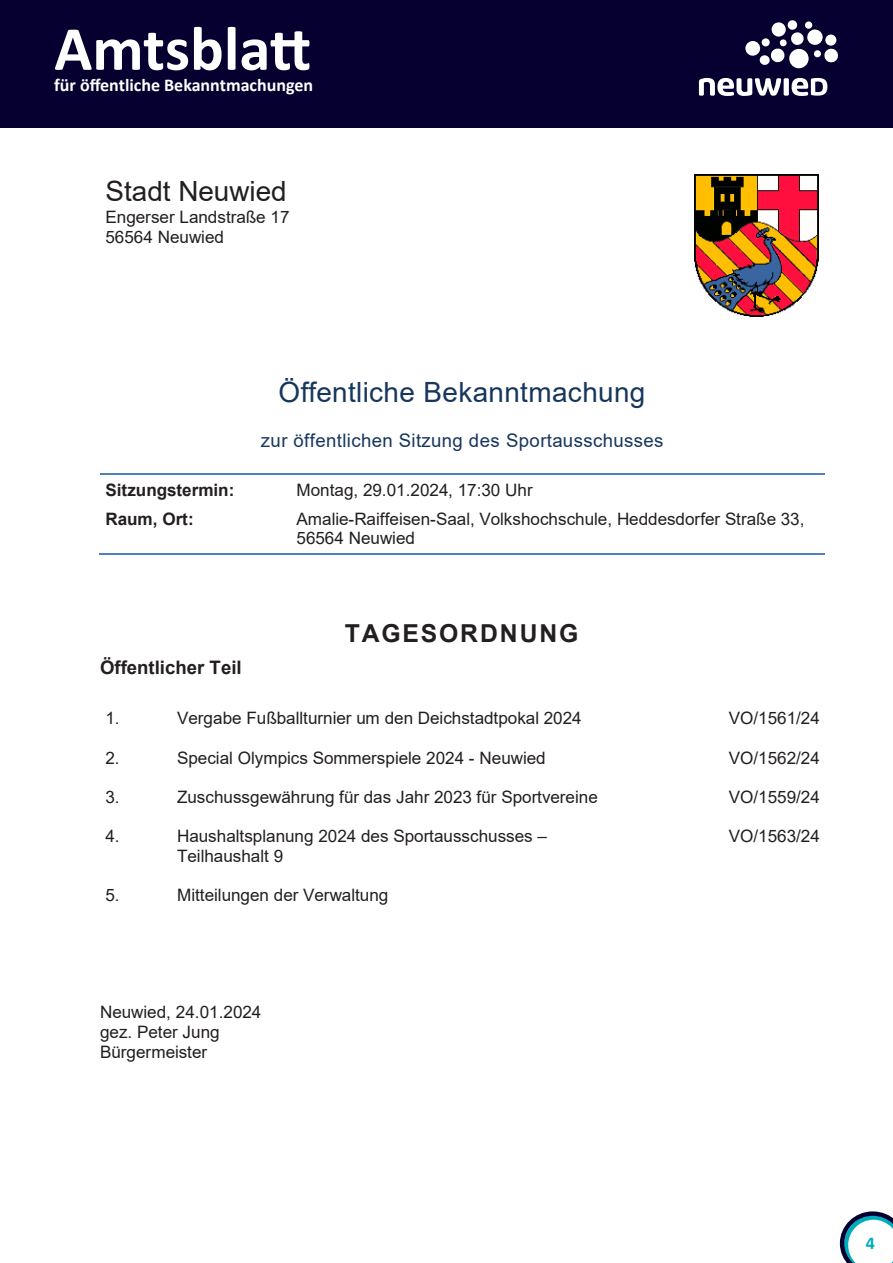
<style>
.page{position:relative;width:893px;height:1263px;background:#fff}
.page>*{position:absolute;margin:0;border:0;box-sizing:border-box;transform-origin:0 0}
.t1{font:700 63px "Calibri";color:#fff}
.t2{font:27.9px "Arial";letter-spacing:.01em;color:#17365d}
.t3{font:27.9px "Arial";color:#231f20}
.t4{font:700 24.75px "Arial";letter-spacing:.075em;color:#231f20}
.t5{font:18.6px "Arial";letter-spacing:.02em;color:#17365d}
.t6{font:700 18.6px "Arial";color:#231f20}
.t7{font:700 18px "Calibri";color:#fff}
.t8{font:700 18px "Calibri";color:#00adbc}
.t9{font:17.1px/19.5px "Arial";color:#231f20}
.t10{font:700 17.1px "Arial";color:#231f20}
</style>
<div class="page">
<svg style="left:840px;top:1211px;width:53px;height:52px"></svg>
<div style="left:0;top:0;width:893px;height:128px;background:#050030"></div>
<svg style="left:745px;top:22px;width:93px;height:47px"></svg>
<div style="left:787px;top:20px;width:10px;height:10px;background:#fff;border-radius:50%"></div>
<svg style="left:699px;top:78px;width:128px;height:18px"></svg>
<hr style="left:100px;top:474px;width:191px;height:1px;background:#4f81bd">
<hr style="left:293px;top:474px;width:532px;height:1px;background:#4f81bd">
<hr style="left:99px;top:553px;width:192px;height:1px;background:#4f81bd">
<hr style="left:292px;top:553px;width:533px;height:1px;background:#4f81bd">
<img style="left:694px;top:175px;width:124px;height:142px">
<h1 class="t1" style="left:54px;top:4px;width:258px">Amtsblatt</h1>
<p class="t7" style="left:54px;top:73px;width:260px">für öffentliche Bekanntmachungen</p>
<p class="t3" style="left:105px;top:172px;width:183px">Stadt Neuwied</p>
<p class="t9" style="left:105px;top:207px;width:186px">Engerser Landstraße 17<br>56564 Neuwied</p>
<p class="t2" style="left:279px;top:373px;width:368px">Öffentliche Bekanntmachung</p>
<p class="t5" style="left:261px;top:427px;width:404px">zur öffentlichen Sitzung des Sportausschusses</p>
<p class="t10" style="left:105px;top:478px;width:130px">Sitzungstermin:</p>
<p class="t9" style="left:296px;top:480px;width:238px">Montag, 29.01.2024, 17:30 Uhr</p>
<p class="t10" style="left:105px;top:507px;width:90px">Raum, Ort:</p>
<p class="t9" style="left:296px;top:509px;width:509px">Amalie-Raiffeisen-Saal, Volkshochschule, Heddesdorfer Straße 33,<br>56564 Neuwied</p>
<p class="t4" style="left:345px;top:616px;width:235px">TAGESORDNUNG</p>
<p class="t6" style="left:100px;top:654px;width:143px">Öffentlicher Teil</p>
<p class="t9" style="left:105px;top:708px;width:16px">1.</p>
<p class="t9" style="left:177px;top:708px;width:406px">Vergabe Fußballturnier um den Deichstadtpokal 2024</p>
<p class="t9" style="left:729px;top:708px;width:93px">VO/1561/24</p>
<p class="t9" style="left:105px;top:748px;width:16px">2.</p>
<p class="t9" style="left:177px;top:748px;width:370px">Special Olympics Sommerspiele 2024 - Neuwied</p>
<p class="t9" style="left:729px;top:748px;width:93px">VO/1562/24</p>
<p class="t9" style="left:105px;top:787px;width:16px">3.</p>
<p class="t9" style="left:177px;top:787px;width:422px">Zuschussgewährung für das Jahr 2023 für Sportvereine</p>
<p class="t9" style="left:729px;top:787px;width:93px">VO/1559/24</p>
<p class="t9" style="left:105px;top:826px;width:16px">4.</p>
<p class="t9" style="left:177px;top:826px;width:372px">Haushaltsplanung 2024 des Sportausschusses –<br>Teilhaushalt 9</p>
<p class="t9" style="left:729px;top:826px;width:93px">VO/1563/24</p>
<p class="t9" style="left:105px;top:885px;width:16px">5.</p>
<p class="t9" style="left:177px;top:885px;width:213px">Mitteilungen der Verwaltung</p>
<p class="t9" style="left:100px;top:1002px;width:163px">Neuwied, 24.01.2024 gez. Peter Jung<br>Bürgermeister</p>
<p class="t8" style="left:866px;top:1230px;width:11px">4</p>
</div>
